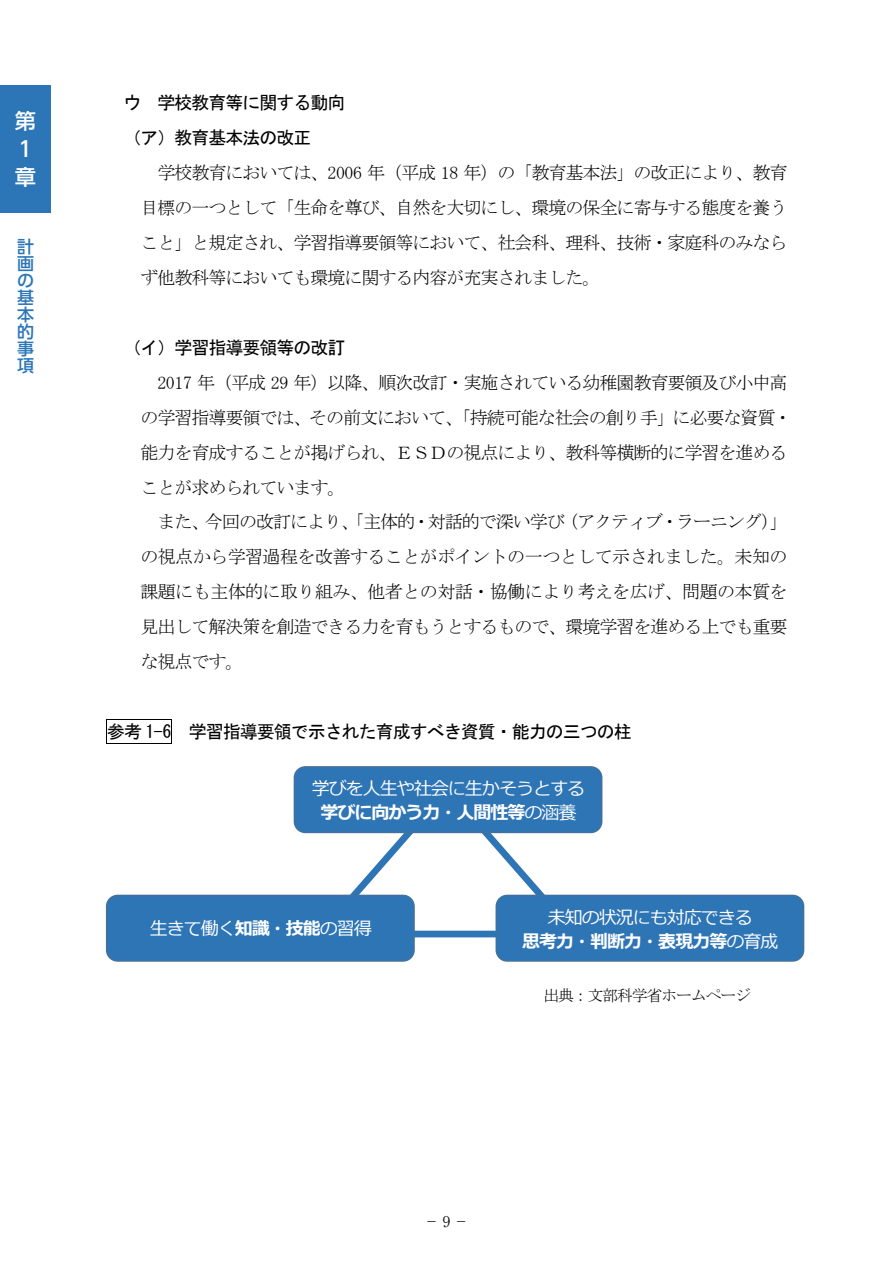
<style>
.page{position:relative;width:893px;height:1263px;background:#fff}
.page>*{position:absolute;margin:0;border:0;box-sizing:border-box;transform-origin:0 0}
.t1{font:500 21.3px/27.6px "UD Shin Go Pr 6";color:#fff}
.t2{font:18px/35px "MS Mincho";letter-spacing:-.055em;color:#000;text-align:justify}
.t3{font:18px/24px "Meiryo";letter-spacing:-.055em;color:#fff;text-align:center}
.t4{font:18px/34.8px "MS Gothic";letter-spacing:-.055em;color:#000}
.t5{font:500 16.95px/17px "UD Shin Go Pr 6";color:#2c76b7;text-align:justify}
.t6{font:15.75px "MS Mincho";letter-spacing:-.065em;color:#000}
.t7{font:300 14.85px "Ryumin Pr 6";color:#000}
.s1{font-weight:700}
</style>
<div class="page">
<hr style="left:106px;top:719px;width:66px;height:1px;background:#000">
<svg style="left:106px;top:720px;width:1px;height:23px"></svg>
<hr style="left:106px;top:743px;width:66px;height:1px;background:#000">
<svg style="left:171px;top:720px;width:1px;height:23px"></svg>
<svg style="left:311px;top:833px;width:279px;height:110px"></svg>
<div style="left:107px;top:895px;width:307px;height:66px;background:#2e75b6;border-radius:11px"></div>
<div style="left:106px;top:895px;width:309px;height:67px;border:2px solid #41719c;border-radius:11px"></div>
<div style="left:294px;top:767px;width:308px;height:65px;background:#2e75b6;border-radius:11px"></div>
<div style="left:294px;top:766px;width:308px;height:67px;border:2px solid #41719c;border-radius:11px"></div>
<div style="left:496px;top:895px;width:308px;height:66px;background:#2e75b6;border-radius:11px"></div>
<div style="left:496px;top:895px;width:308px;height:67px;border:2px solid #41719c;border-radius:11px"></div>
<div style="left:0;top:85px;width:51px;height:128px;background:#2c76b7"></div>
<p class="t1" style="left:15px;top:107px;width:22px">第<br>１章</p>
<p class="t5" style="left:17px;top:238px;width:18px">計画の基本的事項</p>
<p class="t4" style="left:123px;top:85px;width:224px">ウ 学校教育等に関する動向（ア）教育基本法の改正</p>
<p class="t2" style="left:140px;top:155px;width:649px;text-indent:17px">学校教育においては、2006 年（平成 18 年）の「教育基本法」の改正により、教育目標の一つとして「生命を尊び、自然を大切にし、環境の保全に寄与する態度を養うこと」と規定され、学習指導要領等において、社会科、理科、技術・家庭科のみならず他教科等においても環境に関する内容が充実されました。</p>
<p class="t4" style="left:123px;top:330px;width:224px">（イ）学習指導要領等の改訂</p>
<p class="t2" style="left:140px;top:365px;width:653px;text-align:left;text-indent:17px">2017 年（平成 29 年）以降、順次改訂・実施されている幼稚園教育要領及び小中高の学習指導要領では、その前文において、「持続可能な社会の創り手」に必要な資質・能力を育成することが掲げられ、ＥＳＤの視点により、教科等横断的に学習を進めることが求められています。</p>
<p class="t2" style="left:140px;top:504px;width:649px;text-indent:17px">また、今回の改訂により、「主体的・対話的で深い学び（アクティブ・ラーニング）」の視点から学習過程を改善することがポイントの一つとして示されました。未知の課題にも主体的に取り組み、他者との対話・協働により考えを広げ、問題の本質を見出して解決策を創造できる力を育もうとするもので、環境学習を進める上でも重要な視点です。</p>
<p class="t4" style="left:107px;top:714px;width:526px">参考 1-6 学習指導要領で示された育成すべき資質・能力の三つの柱</p>
<p class="t3" style="left:312px;top:778px;width:275px">学びを⼈⽣や社会に⽣かそうとする<span class="s1">学びに向かう⼒・⼈間性等</span>の涵養</p>
<p class="t3" style="left:150px;top:918px;width:224px">⽣きて働く<span class="s1">知識・技能</span>の習得</p>
<p class="t3" style="left:522px;top:906px;width:258px">未知の状況にも対応できる<br><span class="s1">思考⼒・判断⼒・表現⼒等</span>の育成</p>
<p class="t6" style="left:543px;top:988px;width:209px">出典：文部科学省ホームページ</p>
<p class="t7" style="left:424px;top:1210px;width:46px">−9−</p>
</div>
